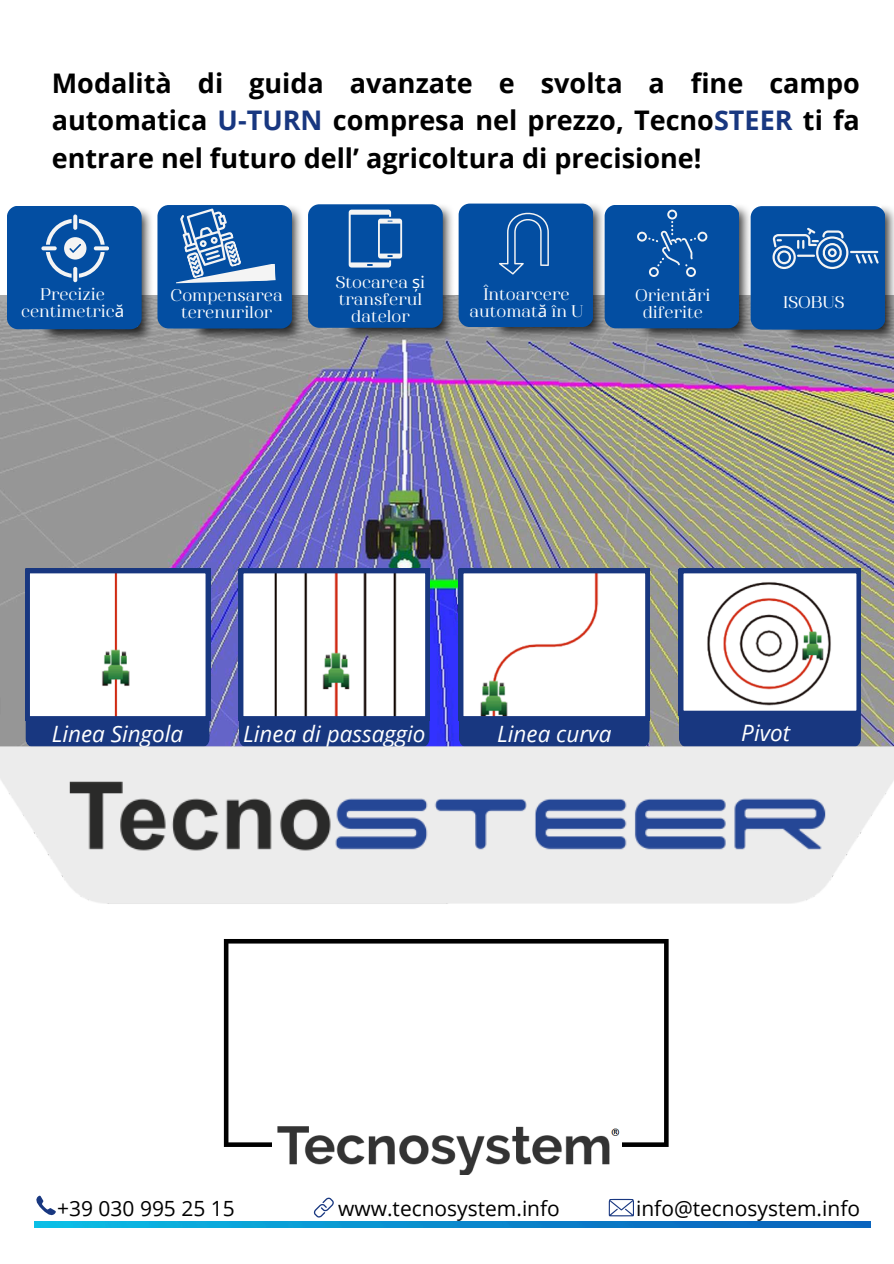
<style>
.page{position:relative;width:894px;height:1264px;background:#fff}
.page>*{position:absolute;margin:0;border:0;box-sizing:border-box;transform-origin:0 0}
.t1{font:700 27px/37.2px "Open Sans";color:#000;text-align:justify}
.t2{font:italic 22.5px "Open Sans";color:#fff}
.t3{font:21px "Open Sans";color:#000}
.t4{font:16.95px/16.8px "Athachantr";color:#fff;text-align:center}
.s1{color:#183780}
.s2{font-family:"Noto Sans"}
</style>
<div class="page">
<img style="left:0;top:295px;width:893px;height:451px">
<svg style="left:25px;top:569px;width:185px;height:177px"></svg>
<svg style="left:239px;top:569px;width:190px;height:177px"></svg>
<svg style="left:459px;top:569px;width:190px;height:177px"></svg>
<svg style="left:678px;top:569px;width:182px;height:177px"></svg>
<img style="left:0;top:746px;width:893px;height:158px">
<img style="left:35px;top:1221px;width:834px;height:6px">
<img style="left:637px;top:205px;width:115px;height:137px">
<img style="left:783px;top:206px;width:110px;height:137px">
<img style="left:491px;top:204px;width:115px;height:137px">
<img style="left:340px;top:204px;width:115px;height:138px">
<img style="left:190px;top:205px;width:115px;height:138px">
<img style="left:40px;top:206px;width:114px;height:139px">
<div style="left:750px;top:206px;width:135px;height:123px;background:#034ea2;border-radius:11px"></div>
<div style="left:604px;top:205px;width:135px;height:123px;background:#034ea2;border-radius:11px"></div>
<div style="left:308px;top:204px;width:134px;height:124px;background:#034ea2;border-radius:11px"></div>
<div style="left:458px;top:203px;width:135px;height:124px;background:#034ea2;border-radius:11px"></div>
<div style="left:157px;top:205px;width:135px;height:123px;background:#034ea2;border-radius:11px"></div>
<div style="left:7px;top:206px;width:134px;height:123px;background:#034ea2;border-radius:11px"></div>
<svg style="left:94px;top:246px;width:15px;height:4px"></svg>
<svg style="left:41px;top:214px;width:64px;height:68px"></svg>
<svg style="left:348px;top:210px;width:54px;height:57px"></svg>
<svg style="left:637px;top:210px;width:70px;height:67px"></svg>
<svg style="left:855px;top:254px;width:23px;height:9px"></svg>
<hr style="left:849px;top:251px;width:29px;height:2px;background:#f4f4f4">
<svg style="left:772px;top:228px;width:76px;height:41px"></svg>
<svg style="left:499px;top:212px;width:49px;height:62px"></svg>
<svg style="left:176px;top:208px;width:99px;height:76px"></svg>
<svg style="left:224px;top:939px;width:444px;height:207px"></svg>
<img style="left:272px;top:1118px;width:349px;height:56px">
<svg style="left:608px;top:1198px;width:25px;height:18px"></svg>
<svg style="left:313px;top:1197px;width:21px;height:20px"></svg>
<svg style="left:36px;top:1195px;width:20px;height:21px"></svg>
<p class="t1" style="left:52px;top:64px;width:809px">Modalità di guida avanzate e svolta a fine campo automatica <span class="s1">U-TURN</span> compresa nel prezzo, Tecno<span class="s1">STEER</span> ti fa entrare nel futuro dell’ agricoltura di precisione!</p>
<p class="t4" style="left:336px;top:274px;width:91px">Stocarea <span class="s2">ș</span>i transferul datelor</p>
<p class="t4" style="left:469px;top:286px;width:116px">Întoarcere automat<span class="s2">ă</span> în U</p>
<p class="t4" style="left:635px;top:287px;width:77px">Orient<span class="s2">ă</span>ri diferite</p>
<p class="t4" style="left:21px;top:286px;width:105px">Precizie centimetric<span class="s2">ă</span></p>
<p class="t4" style="left:783px;top:294px;width:63px">ISOBUS</p>
<h3 class="t4" style="left:170px;top:287px;width:114px">Compensarea terenurilor</h3>
<p class="t2" style="left:52px;top:718px;width:133px">Linea Singola</p>
<p class="t2" style="left:243px;top:718px;width:183px">Linea di passaggio</p>
<p class="t2" style="left:497px;top:718px;width:116px">Linea curva</p>
<p class="t2" style="left:741px;top:717px;width:50px">Pivot</p>
<p class="t3" style="left:57px;top:1193px;width:179px">+39 030 995 25 15</p>
<p class="t3" style="left:338px;top:1193px;width:223px">www.tecnosystem.info</p>
<p class="t3" style="left:636px;top:1193px;width:225px">info@tecnosystem.info</p>
</div>
